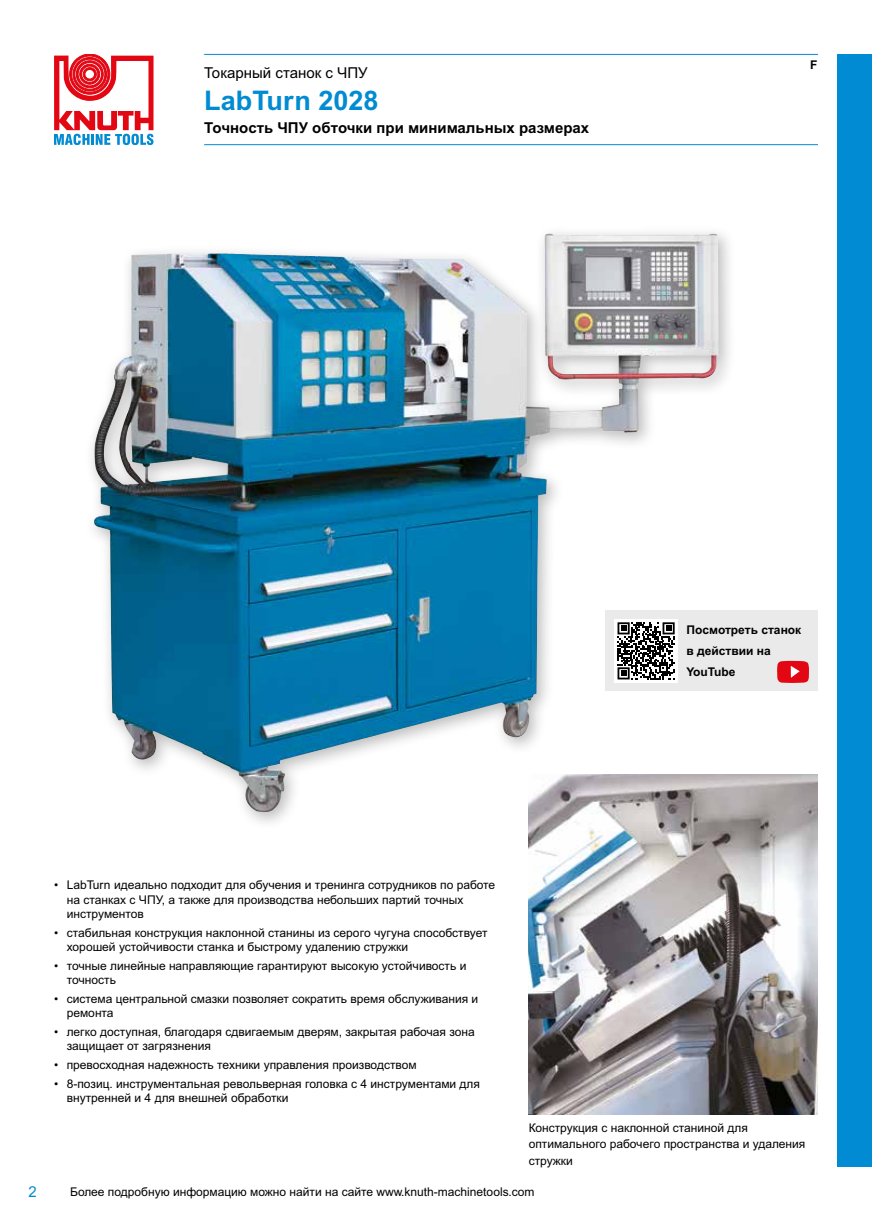
<style>
.page{position:relative;width:872px;height:1221px;background:#fff}
.page>*{position:absolute;margin:0;border:0;box-sizing:border-box;transform-origin:0 0}
.t1{font:700 27px "Arial MT Pro";color:#008bd2}
.t2{font:700 15px "Arial MT Pro Cyr";color:#000}
.t3{font:15px "Arial MT Pro Cyr";color:#000}
.t4{font:15px "Arial MT Pro";color:#008bd2}
.t5{font:12px/14.4px "Arial MT Pro Cyr";color:#000}
.t6{font:700 12px/21px "Arial MT Pro Cyr";color:#000}
.t7{font:700 12px "Arial MT Pro";color:#000}
</style>
<div class="page">
<div style="left:838px;top:54px;width:34px;height:1112px;background:#008bd2"></div>
<svg style="left:54px;top:54px;width:99px;height:91px"></svg>
<hr style="left:204px;top:54px;width:614px;height:1px;background:#008bd2">
<hr style="left:204px;top:144px;width:614px;height:1px;background:#008bd2">
<div style="left:84px;top:224px;width:653px;height:606px;background:#000;opacity:.26"></div>
<img style="left:93px;top:233px;width:625px;height:581px">
<img style="left:529px;top:774px;width:289px;height:340px">
<div style="left:605px;top:610px;width:213px;height:81px;background:#eaeaeb"></div>
<svg style="left:777px;top:660px;width:32px;height:23px"></svg>
<div style="left:614px;top:619px;width:64px;height:63px;background:#fff"></div>
<svg style="left:617px;top:622px;width:57px;height:57px"></svg>
<p class="t3" style="left:204px;top:64px;width:165px">Токарный станок с ЧПУ</p>
<h1 class="t1" style="left:204px;top:84px;width:176px">LabTurn 2028</h1>
<p class="t2" style="left:204px;top:119px;width:386px">Точность ЧПУ обточки при минимальных размерах</p>
<p class="t7" style="left:810px;top:58px;width:9px">F</p>
<p class="t6" style="left:686px;top:619px;width:116px">Посмотреть станок в действии на<br>YouTube</p>
<p class="t4" style="left:28px;top:1182px;width:10px">2</p>
<p class="t5" style="left:67px;top:878px;width:430px;text-indent:-13px">• LabTurn идеально подходит для обучения и тренинга сотрудников по работе на станках с ЧПУ, а также для производства небольших партий точных инструментов</p>
<p class="t5" style="left:67px;top:926px;width:422px;text-indent:-13px">• стабильная конструкция наклонной станины из серого чугуна способствует хорошей устойчивости станка и быстрому удалению стружки</p>
<p class="t5" style="left:67px;top:959px;width:401px;text-indent:-13px">• точные линейные направляющие гарантируют высокую устойчивость и точность</p>
<p class="t5" style="left:67px;top:992px;width:413px;text-indent:-13px">• система центральной смазки позволяет сократить время обслуживания и ремонта</p>
<p class="t5" style="left:67px;top:1025px;width:409px;text-indent:-13px">• легко доступная, благодаря сдвигаемым дверям, закрытая рабочая зона защищает от загрязнения</p>
<p class="t5" style="left:54px;top:1058px;width:364px">• превосходная надежность техники управления производством</p>
<p class="t5" style="left:67px;top:1076px;width:415px;text-indent:-13px">• 8-позиц. инструментальная револьверная головка с 4 инструментами для внутренней и 4 для внешней обработки</p>
<p class="t5" style="left:529px;top:1119px;width:278px;line-height:16.5px">Конструкция с наклонной станиной для оптимального рабочего пространства и удаления стружки</p>
<p class="t5" style="left:70px;top:1184px;width:466px">Более подробную информацию можно найти на сайте www.knuth-machinetools.com</p>
</div>
